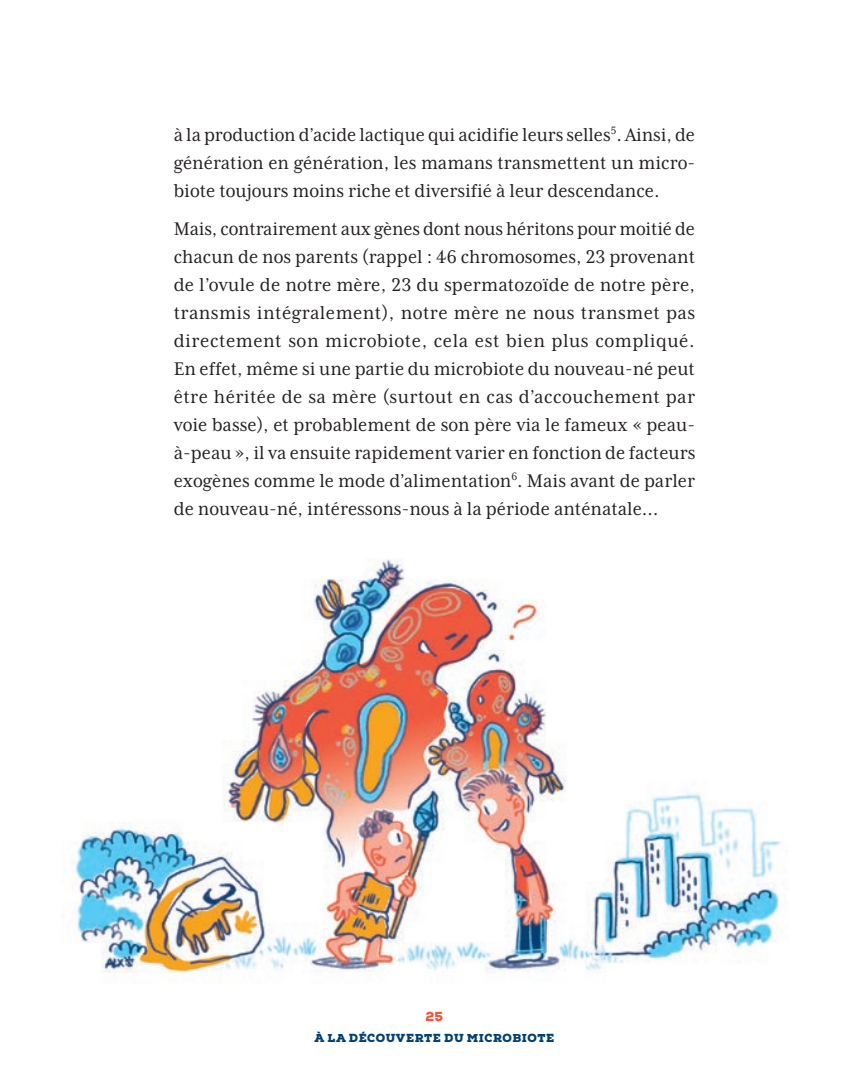
<style>
.page{position:relative;width:844px;height:1092px;background:#fff}
.page>*{position:absolute;margin:0;border:0;box-sizing:border-box;transform-origin:0 0}
.t1{font:21px/28px "Mrs Eaves XL Serif Nar OT";color:#231f20;text-align:justify}
.t2{font:900 13.12px "Nexa";color:#f0593e}
.t3{font:900 11.38px "Nexa Slab";letter-spacing:.05em;color:#024072}
</style>
<div class="page">
<img style="left:72px;top:559px;width:716px;height:416px">
<p class="t1" style="left:174px;top:121px;width:522px">à la production d’acide lactique qui acidifie leurs selles<sup>5</sup>. Ainsi, de génération en génération, les mamans transmettent un micro&shy;biote toujours moins riche et diversifié à leur descendance.</p>
<p class="t1" style="left:174px;top:214px;width:523px">Mais, contrairement aux gènes dont nous héritons pour moitié de chacun de nos parents (rappel : 46 chromosomes, 23 provenant de l’ovule de notre mère, 23 du spermatozoïde de notre père, transmis intégralement), notre mère ne nous transmet pas directement son microbiote, cela est bien plus compliqué.<br>En effet, même si une partie du microbiote du nouveau-né peut être héritée de sa mère (surtout en cas d’accouchement par voie basse), et probablement de son père via le fameux « peau&shy;à-peau », il va ensuite rapidement varier en fonction de facteurs exogènes comme le mode d’alimentation<sup>6</sup>. Mais avant de parler de nouveau-né, intéressons-nous à la période anténatale…</p>
<p class="t2" style="left:425px;top:1007px;width:19px">25</p>
<p class="t3" style="left:314px;top:1031px;width:241px">À LA DÉCOUVERTE DU MICROBIOTE</p>
</div>
